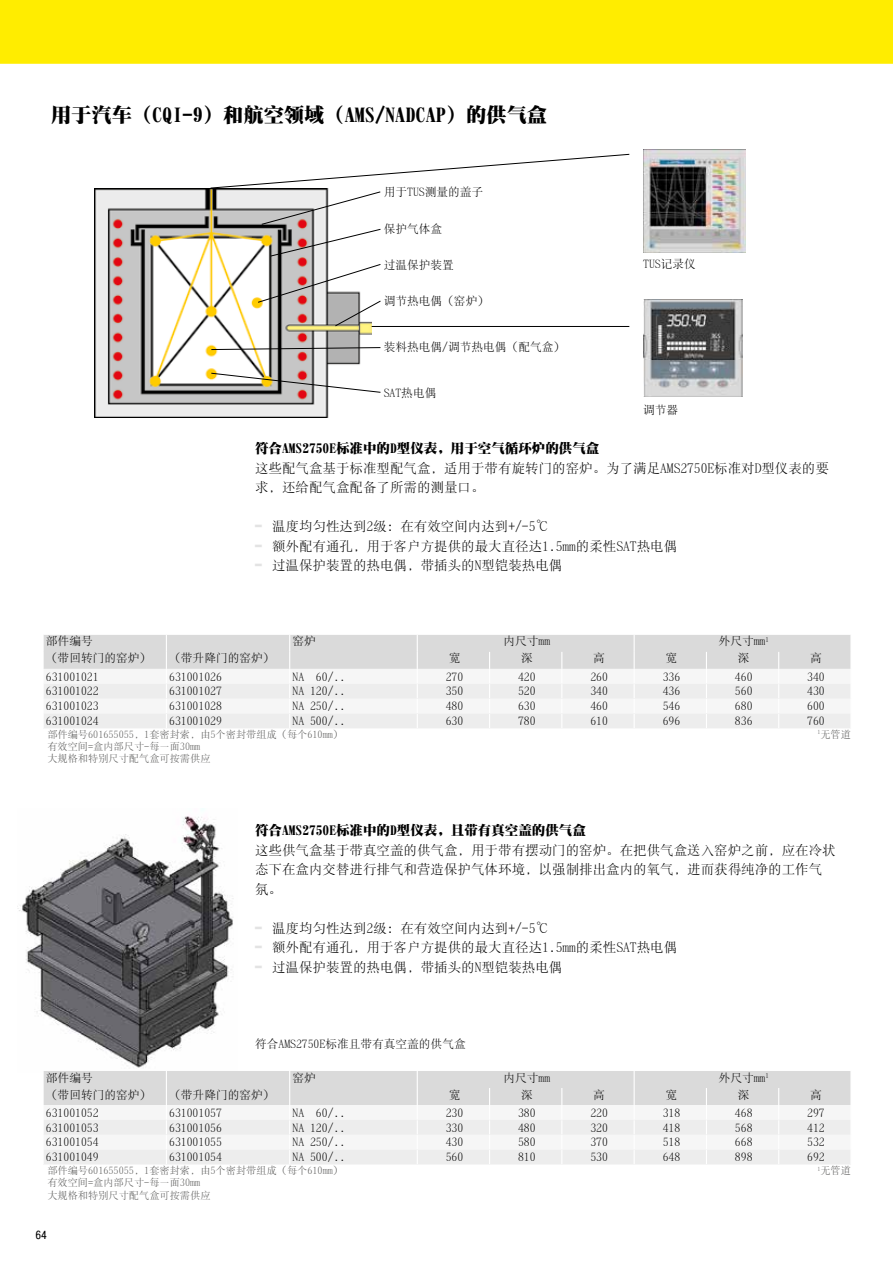
<style>
.page{position:relative;width:893px;height:1263px;background:#fff}
.page>*{position:absolute;margin:0;border:0;box-sizing:border-box;transform-origin:0 0}
.t1{font:20.25px "DF Song W12";color:#000}
.t2{font:13.5px/19.5px "DF Song W3";color:#000}
.t3{font:13.5px "DF Song W12";color:#000}
.t4{font:11.7px "DF Song W3";color:#000}
.t5{font:11.7px "Pragmatica Cond";color:#000}
.t6{font:10.2px/12.3px "DF Song W3";color:#575756}
.s1{font-family:"Blackoak Std";color:#e3e3e3}
</style>
<div class="page">
<img style="left:18px;top:816px;width:216px;height:252px">
<img style="left:95px;top:188px;width:277px;height:230px">
<svg style="left:211px;top:347px;width:170px;height:3px"></svg>
<svg style="left:211px;top:372px;width:170px;height:21px"></svg>
<svg style="left:210px;top:154px;width:420px;height:103px"></svg>
<svg style="left:257px;top:264px;width:124px;height:63px"></svg>
<img style="left:643px;top:150px;width:103px;height:103px">
<img style="left:643px;top:299px;width:99px;height:97px">
<hr style="left:372px;top:326px;width:257px;height:1px;background:#000">
<svg style="left:43px;top:635px;width:808px;height:93px"></svg>
<svg style="left:43px;top:1071px;width:808px;height:93px"></svg>
<div style="left:0;top:0;width:893px;height:64px;background:#ffed00"></div>
<h1 class="t1" style="left:51px;top:105px;width:498px">用于汽车（CQI-9）和航空领域（AMS/NADCAP）的供气盒</h1>
<p class="t4" style="left:384px;top:186px;width:101px">用于TUS测量的盖子</p>
<p class="t4" style="left:384px;top:223px;width:60px">保护气体盒</p>
<p class="t4" style="left:384px;top:259px;width:72px">过温保护装置</p>
<p class="t4" style="left:384px;top:295px;width:107px">调节热电偶（窑炉）</p>
<p class="t4" style="left:384px;top:341px;width:183px">装料热电偶/调节热电偶（配气盒）</p>
<p class="t4" style="left:384px;top:387px;width:54px">SAT热电偶</p>
<p class="t4" style="left:643px;top:258px;width:54px">TUS记录仪</p>
<p class="t4" style="left:643px;top:404px;width:37px">调节器</p>
<p class="t3" style="left:255px;top:442px;width:346px">符合AMS2750E标准中的D型仪表，用于空气循环炉的供气盒</p>
<p class="t2" style="left:255px;top:458px;width:575px">这些配气盒基于标准型配气盒，适用于带有旋转门的窑炉。为了满足AMS2750E标准对D型仪表的要求，还给配气盒配备了所需的测量口。</p>
<p class="t2" style="left:255px;top:517px;width:295px"><span class="s1">–</span> 温度均匀性达到2级：在有效空间内达到+/-5℃</p>
<p class="t2" style="left:255px;top:536px;width:424px"><span class="s1">–</span> 额外配有通孔，用于客户方提供的最大直径达1.5mm的柔性SAT热电偶</p>
<p class="t2" style="left:255px;top:556px;width:309px"><span class="s1">–</span> 过温保护装置的热电偶，带插头的N型铠装热电偶</p>
<p class="t4" style="left:46px;top:635px;width:48px">部件编号</p>
<p class="t4" style="left:293px;top:635px;width:25px">窑炉</p>
<p class="t4" style="left:503px;top:635px;width:48px">内尺寸mm</p>
<p class="t4" style="left:719px;top:635px;width:52px">外尺寸mm<sup>1</sup></p>
<p class="t4" style="left:46px;top:652px;width:107px">（带回转门的窑炉）</p>
<p class="t4" style="left:169px;top:652px;width:107px">（带升降门的窑炉）</p>
<p class="t4" style="left:449px;top:652px;width:13px">宽</p>
<p class="t4" style="left:521px;top:652px;width:13px">深</p>
<p class="t4" style="left:593px;top:652px;width:13px">高</p>
<p class="t4" style="left:666px;top:652px;width:13px">宽</p>
<p class="t4" style="left:738px;top:652px;width:13px">深</p>
<p class="t4" style="left:810px;top:652px;width:13px">高</p>
<p class="t4" style="left:46px;top:670px;width:54px">631001021</p>
<p class="t4" style="left:169px;top:670px;width:54px">631001026</p>
<p class="t4" style="left:293px;top:670px;width:54px">NA 60/..</p>
<p class="t4" style="left:446px;top:670px;width:19px">270</p>
<p class="t4" style="left:518px;top:670px;width:19px">420</p>
<p class="t4" style="left:590px;top:670px;width:19px">260</p>
<p class="t4" style="left:663px;top:670px;width:19px">336</p>
<p class="t4" style="left:735px;top:670px;width:19px">460</p>
<p class="t4" style="left:807px;top:670px;width:19px">340</p>
<p class="t4" style="left:46px;top:685px;width:54px">631001022</p>
<p class="t4" style="left:169px;top:685px;width:54px">631001027</p>
<p class="t4" style="left:293px;top:685px;width:54px">NA 120/..</p>
<p class="t4" style="left:446px;top:685px;width:19px">350</p>
<p class="t4" style="left:518px;top:685px;width:19px">520</p>
<p class="t4" style="left:590px;top:685px;width:19px">340</p>
<p class="t4" style="left:663px;top:685px;width:19px">436</p>
<p class="t4" style="left:735px;top:685px;width:19px">560</p>
<p class="t4" style="left:807px;top:685px;width:19px">430</p>
<p class="t4" style="left:46px;top:700px;width:54px">631001023</p>
<p class="t4" style="left:169px;top:700px;width:54px">631001028</p>
<p class="t4" style="left:293px;top:700px;width:54px">NA 250/..</p>
<p class="t4" style="left:446px;top:700px;width:19px">480</p>
<p class="t4" style="left:518px;top:700px;width:19px">630</p>
<p class="t4" style="left:590px;top:700px;width:19px">460</p>
<p class="t4" style="left:663px;top:700px;width:19px">546</p>
<p class="t4" style="left:735px;top:700px;width:19px">680</p>
<p class="t4" style="left:807px;top:700px;width:19px">600</p>
<p class="t4" style="left:46px;top:715px;width:54px">631001024</p>
<p class="t4" style="left:169px;top:715px;width:54px">631001029</p>
<p class="t4" style="left:293px;top:715px;width:54px">NA 500/..</p>
<p class="t4" style="left:446px;top:715px;width:19px">630</p>
<p class="t4" style="left:518px;top:715px;width:19px">780</p>
<p class="t4" style="left:590px;top:715px;width:19px">610</p>
<p class="t4" style="left:663px;top:715px;width:19px">696</p>
<p class="t4" style="left:735px;top:715px;width:19px">836</p>
<p class="t4" style="left:807px;top:715px;width:19px">760</p>
<p class="t6" style="left:47px;top:728px;width:297px">部件编号601655055，1套密封索，由5个密封带组成（每个610mm）</p>
<p class="t6" style="left:817px;top:728px;width:35px"><sup>1</sup>无管道</p>
<p class="t6" style="left:47px;top:740px;width:165px">有效空间=盒内部尺寸-每一面30mm大规格和特别尺寸配气盒可按需供应</p>
<p class="t3" style="left:255px;top:824px;width:332px">符合AMS2750E标准中的D型仪表，且带有真空盖的供气盒</p>
<p class="t2" style="left:255px;top:840px;width:582px">这些供气盒基于带真空盖的供气盒，用于带有摆动门的窑炉。在把供气盒送入窑炉之前，应在冷状态下在盒内交替进行排气和营造保护气体环境，以强制排出盒内的氧气，进而获得纯净的工作气氛。</p>
<p class="t2" style="left:255px;top:918px;width:295px"><span class="s1">–</span> 温度均匀性达到2级：在有效空间内达到+/-5℃</p>
<p class="t2" style="left:255px;top:938px;width:424px"><span class="s1">–</span> 额外配有通孔，用于客户方提供的最大直径达1.5mm的柔性SAT热电偶</p>
<p class="t2" style="left:255px;top:957px;width:309px"><span class="s1">–</span> 过温保护装置的热电偶，带插头的N型铠装热电偶</p>
<p class="t4" style="left:255px;top:1038px;width:212px">符合AMS2750E标准且带有真空盖的供气盒</p>
<p class="t4" style="left:46px;top:1071px;width:48px">部件编号</p>
<p class="t4" style="left:293px;top:1071px;width:25px">窑炉</p>
<p class="t4" style="left:503px;top:1071px;width:48px">内尺寸mm</p>
<p class="t4" style="left:719px;top:1071px;width:52px">外尺寸mm<sup>1</sup></p>
<p class="t4" style="left:46px;top:1088px;width:107px">（带回转门的窑炉）</p>
<p class="t4" style="left:169px;top:1088px;width:107px">（带升降门的窑炉）</p>
<p class="t4" style="left:449px;top:1088px;width:13px">宽</p>
<p class="t4" style="left:521px;top:1088px;width:13px">深</p>
<p class="t4" style="left:593px;top:1088px;width:13px">高</p>
<p class="t4" style="left:666px;top:1088px;width:13px">宽</p>
<p class="t4" style="left:738px;top:1088px;width:13px">深</p>
<p class="t4" style="left:810px;top:1088px;width:13px">高</p>
<p class="t4" style="left:46px;top:1106px;width:54px">631001052</p>
<p class="t4" style="left:169px;top:1106px;width:54px">631001057</p>
<p class="t4" style="left:293px;top:1106px;width:54px">NA 60/..</p>
<p class="t4" style="left:446px;top:1106px;width:19px">230</p>
<p class="t4" style="left:518px;top:1106px;width:19px">380</p>
<p class="t4" style="left:590px;top:1106px;width:19px">220</p>
<p class="t4" style="left:663px;top:1106px;width:19px">318</p>
<p class="t4" style="left:735px;top:1106px;width:19px">468</p>
<p class="t4" style="left:807px;top:1106px;width:19px">297</p>
<p class="t4" style="left:46px;top:1121px;width:54px">631001053</p>
<p class="t4" style="left:169px;top:1121px;width:54px">631001056</p>
<p class="t4" style="left:293px;top:1121px;width:54px">NA 120/..</p>
<p class="t4" style="left:446px;top:1121px;width:19px">330</p>
<p class="t4" style="left:518px;top:1121px;width:19px">480</p>
<p class="t4" style="left:590px;top:1121px;width:19px">320</p>
<p class="t4" style="left:663px;top:1121px;width:19px">418</p>
<p class="t4" style="left:735px;top:1121px;width:19px">568</p>
<p class="t4" style="left:807px;top:1121px;width:19px">412</p>
<p class="t4" style="left:46px;top:1136px;width:54px">631001054</p>
<p class="t4" style="left:169px;top:1136px;width:54px">631001055</p>
<p class="t4" style="left:293px;top:1136px;width:54px">NA 250/..</p>
<p class="t4" style="left:446px;top:1136px;width:19px">430</p>
<p class="t4" style="left:518px;top:1136px;width:19px">580</p>
<p class="t4" style="left:590px;top:1136px;width:19px">370</p>
<p class="t4" style="left:663px;top:1136px;width:19px">518</p>
<p class="t4" style="left:735px;top:1136px;width:19px">668</p>
<p class="t4" style="left:807px;top:1136px;width:19px">532</p>
<p class="t4" style="left:46px;top:1151px;width:54px">631001049</p>
<p class="t4" style="left:169px;top:1151px;width:54px">631001054</p>
<p class="t4" style="left:293px;top:1151px;width:54px">NA 500/..</p>
<p class="t4" style="left:446px;top:1151px;width:19px">560</p>
<p class="t4" style="left:518px;top:1151px;width:19px">810</p>
<p class="t4" style="left:590px;top:1151px;width:19px">530</p>
<p class="t4" style="left:663px;top:1151px;width:19px">648</p>
<p class="t4" style="left:735px;top:1151px;width:19px">898</p>
<p class="t4" style="left:807px;top:1151px;width:19px">692</p>
<p class="t6" style="left:47px;top:1164px;width:297px">部件编号601655055，1套密封索，由5个密封带组成（每个610mm）</p>
<p class="t6" style="left:817px;top:1164px;width:35px"><sup>1</sup>无管道</p>
<p class="t6" style="left:47px;top:1176px;width:165px">有效空间=盒内部尺寸-每一面30mm大规格和特别尺寸配气盒可按需供应</p>
<p class="t5" style="left:35px;top:1228px;width:13px">64</p>
</div>
